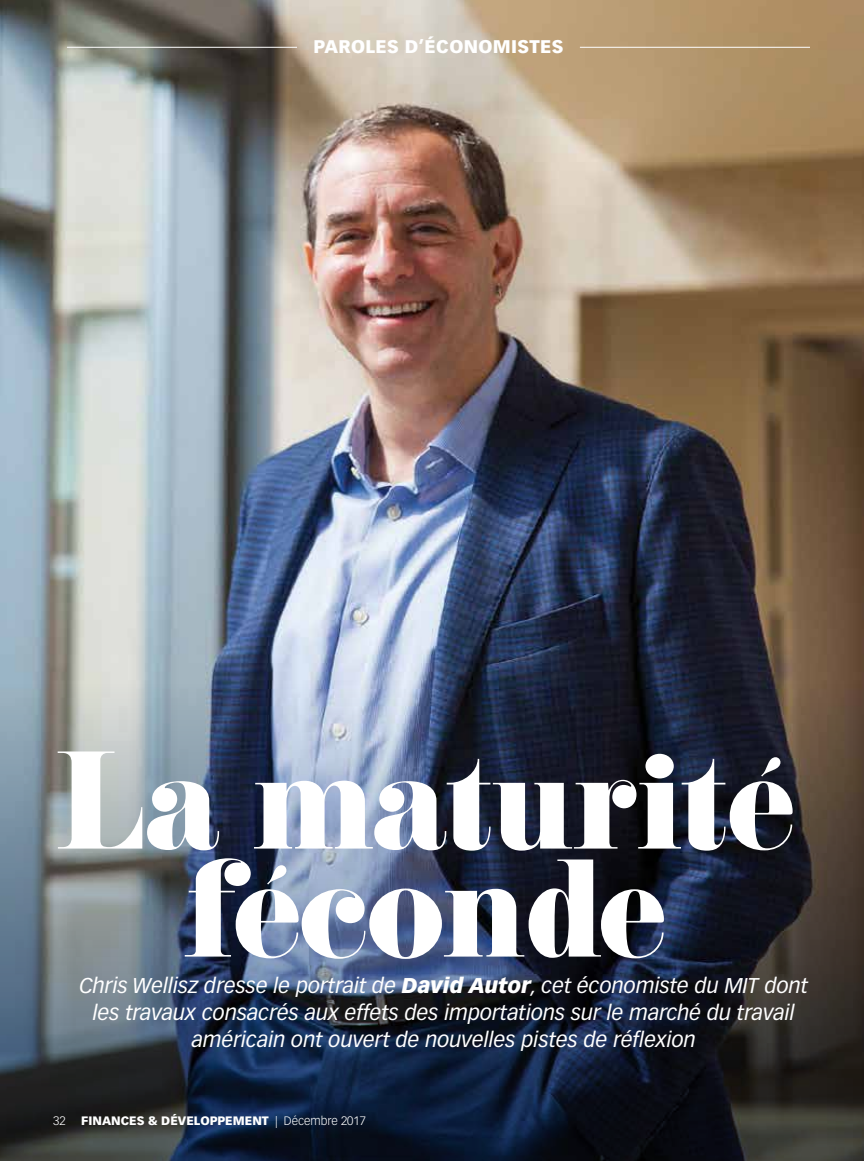
<style>
.page{position:relative;width:864px;height:1161px;background:#fff}
.page>*{position:absolute;margin:0;border:0;box-sizing:border-box;transform-origin:0 0}
.t1{font:121.5px/108px "Eloquent JF";letter-spacing:-.01em;color:#fff;text-align:center}
.t2{font:italic 21px/27px "Vectora LT Std";color:#fff;text-align:center}
.t3{font:900 18px "Vectora LT Std";letter-spacing:.02em;color:#fff}
.t4{font:900 12px "Vectora LT Std";color:#fff}
.t5{font:300 12px "Vectora LT Std";color:#fff}
.s1{font-weight:900}
.s2{font-weight:300}
</style>
<div class="page">
<img style="left:0;top:0;width:864px;height:513px">
<img style="left:0;top:513px;width:864px;height:648px">
<hr style="left:67px;top:47px;width:230px;height:1px;background:#fff">
<hr style="left:580px;top:47px;width:230px;height:1px;background:#fff">
<p class="t3" style="left:313px;top:36px;width:252px">PAROLES D’ÉCONOMISTES</p>
<h1 class="t1" style="left:55px;top:745px;width:741px">La maturité féconde</h1>
<p class="t2" style="left:79px;top:973px;width:731px">Chris Wellisz dresse le portrait de <span class="s1">David Autor</span>, cet économiste du MIT dont les travaux consacrés aux effets des importations sur le marché du travail américain ont ouvert de nouvelles pistes de réflexion</p>
<p class="t5" style="left:53px;top:1114px;width:14px">32</p>
<p class="t4" style="left:81px;top:1113px;width:286px">FINANCES &amp; DÉVELOPPEMENT <span class="s2">| Décembre 2017</span></p>
</div>
